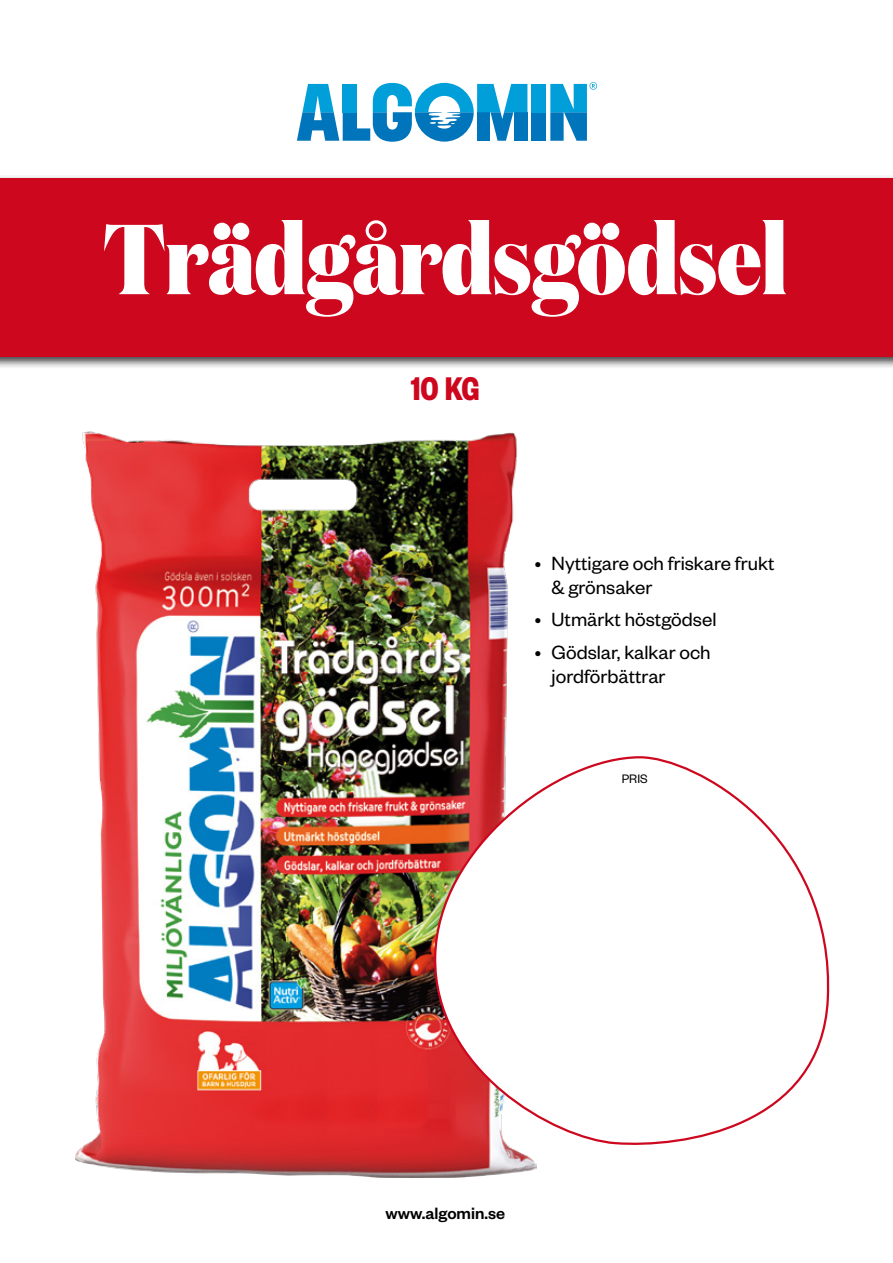
<style>
.page{position:relative;width:893px;height:1263px;background:#fff}
.page>*{position:absolute;margin:0;border:0;box-sizing:border-box;transform-origin:0 0}
.t1{font:800 99px "Domaine Disp Cond";color:#fff}
.t2{font:700 36px "Founders Grotesk Cond";color:#cd071e;scale:.93 1}
.t3{font:21px/24px "Founders Grotesk";color:#000}
.t4{font:500 18px "Founders Grotesk";color:#000}
.t5{font:13.5px "Founders Grotesk";color:#000}
</style>
<div class="page">
<img style="left:76px;top:432px;width:461px;height:746px">
<svg style="left:433px;top:755px;width:397px;height:393px"></svg>
<div style="left:0;top:175px;width:893px;height:195px;background:#000;opacity:.75"></div>
<div style="left:0;top:179px;width:893px;height:178px;background:#cd071e"></div>
<div style="left:532px;top:112px;width:14px;height:29px;background:#0075bb"></div>
<svg style="left:550px;top:82px;width:47px;height:59px"></svg>
<div style="left:532px;top:84px;width:14px;height:28px;background:#009fd9"></div>
<svg style="left:297px;top:83px;width:230px;height:59px"></svg>
<h1 class="t1" style="left:103px;top:198px;width:685px">Trädgårdsgödsel</h1>
<h2 class="t2" style="left:411px;top:366px;width:76px">10 KG</h2>
<p class="t3" style="left:552px;top:550px;width:224px;text-indent:-17px">• Nyttigare och friskare frukt &amp; grönsaker</p>
<p class="t3" style="left:535px;top:606px;width:183px">• Utmärkt höstgödsel</p>
<p class="t3" style="left:552px;top:639px;width:161px;text-indent:-17px">• Gödslar, kalkar och jordförbättrar</p>
<p class="t5" style="left:622px;top:770px;width:27px">PRIS</p>
<p class="t4" style="left:386px;top:1202px;width:121px">www.algomin.se</p>
</div>
